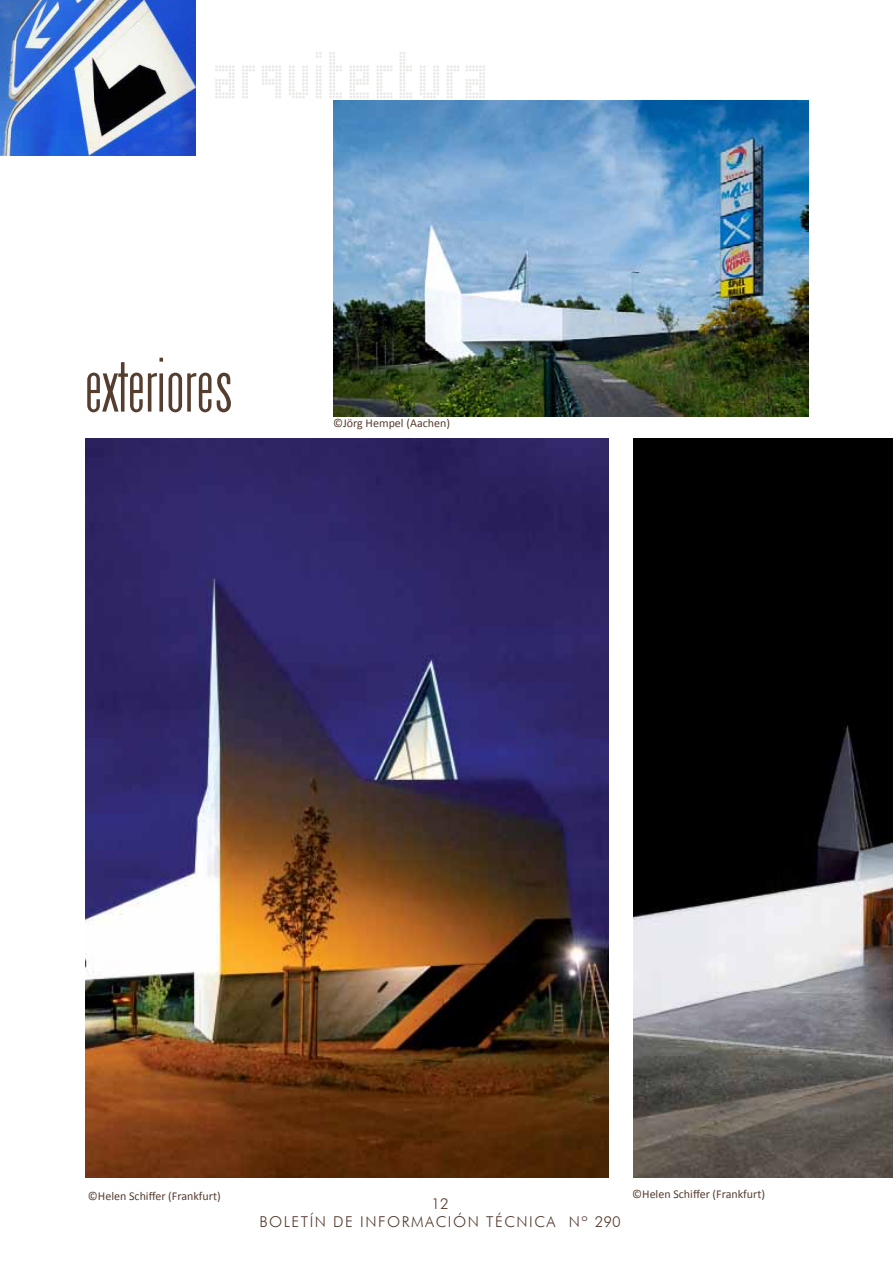
<style>
.page{position:relative;width:893px;height:1263px;background:#fff}
.page>*{position:absolute;margin:0;border:0;box-sizing:border-box;transform-origin:0 0}
.t1{font:69px "Arizona";color:#553d30}
.t2{font:67.5px "Pop Led";color:#eceae8}
.t3{font:300 15px/18px "Futura BT";letter-spacing:.1em;color:#553d30;text-align:center}
.t4{font:12px "Calibri";color:#553d30}
</style>
<div class="page">
<img style="left:0;top:0;width:195px;height:156px">
<img style="left:634px;top:438px;width:259px;height:740px">
<img style="left:85px;top:438px;width:523px;height:740px">
<img style="left:333px;top:100px;width:475px;height:317px">
<h2 class="t2" style="left:215px;top:38px;width:279px">arquitectura</h2>
<h1 class="t1" style="left:85px;top:344px;width:150px">exteriores</h1>
<p class="t4" style="left:333px;top:416px;width:118px">©Jörg Hempel (Aachen)</p>
<p class="t4" style="left:88px;top:1188px;width:134px">©Helen Schiffer (Frankfurt)</p>
<p class="t4" style="left:632px;top:1186px;width:134px">©Helen Schiffer (Frankfurt)</p>
<p class="t3" style="left:259px;top:1195px;width:363px">12<br>BOLETÍN DE INFORMACIÓN TÉCNICA Nº 290</p>
</div>
